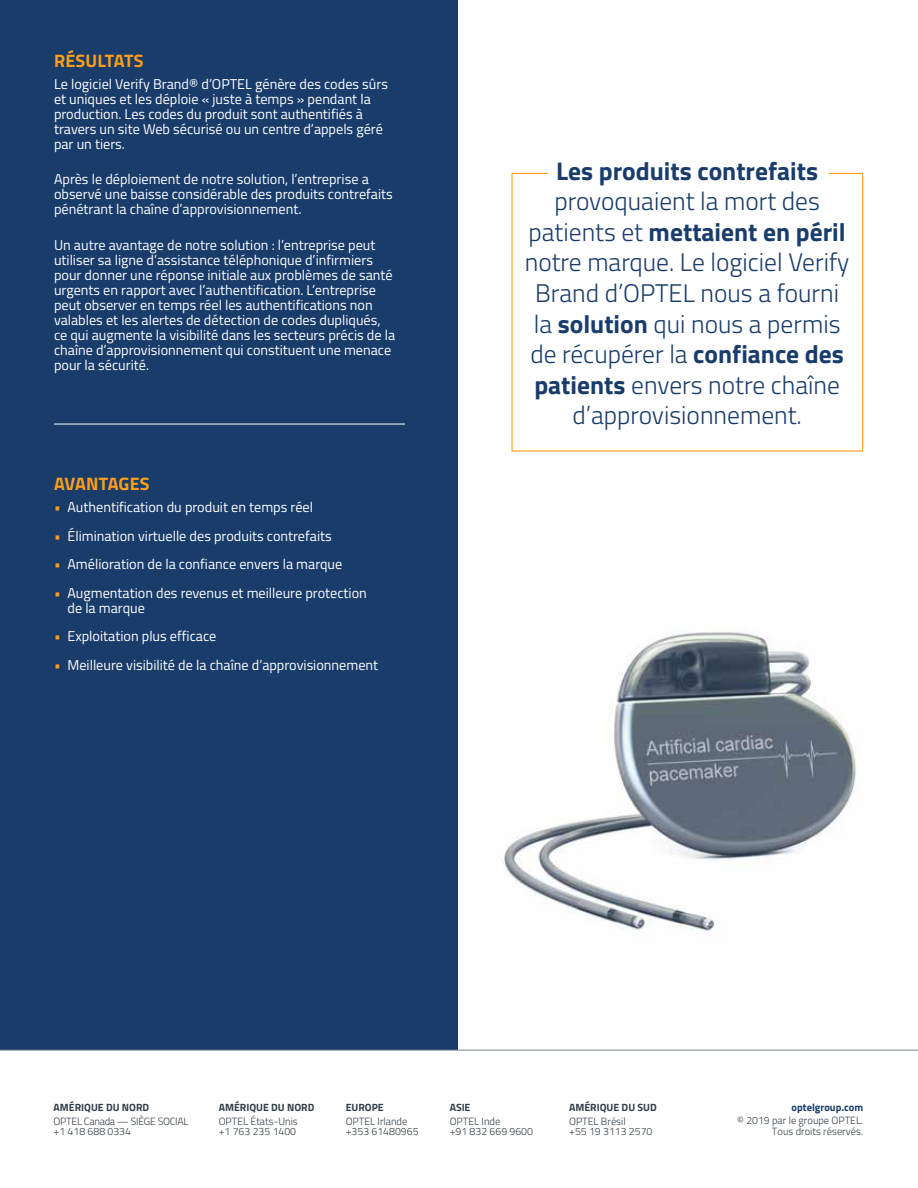
<style>
.page{position:relative;width:918px;height:1188px;background:#fff}
.page>*{position:absolute;margin:0;border:0;box-sizing:border-box;transform-origin:0 0}
.t1{font:300 25.5px/30.6px "Titillium";color:#193c6b;text-align:center}
.t2{font:700 25.5px "Titillium";color:#193c6b}
.t3{font:700 18px "Titillium";letter-spacing:.01em;color:#ff9e18}
.t4{font:14.25px/15px "Titillium";color:#fff}
.t5{font:300 10.5px/10.5px "Titillium";color:#323e48}
.t6{font:700 10.5px "Titillium";color:#323e48}
.t7{font:300 10.5px/10.5px "Titillium";letter-spacing:-.025em;color:#323e48}
.t8{font:700 10.5px "Titillium";color:#193c6b}
.s1{color:#ff9e18}
.s2{font-weight:700}
</style>
<div class="page">
<div style="left:0;top:0;width:457px;height:1050px;background:#193c6b"></div>
<hr style="left:0;top:1050px;width:918px;height:1px;background:#7b868c">
<hr style="left:54px;top:424px;width:351px;height:1px;background:#fff">
<img style="left:501px;top:632px;width:356px;height:299px">
<p class="t3" style="left:54px;top:47px;width:91px">RÉSULTATS</p>
<p class="t4" style="left:54px;top:76px;width:336px">Le logiciel Verify Brand® d’OPTEL génère des codes sûrs et uniques et les déploie « juste à temps » pendant la production. Les codes du produit sont authentifiés à travers un site Web sécurisé ou un centre d’appels géré par un tiers.</p>
<p class="t4" style="left:54px;top:171px;width:340px">Après le déploiement de notre solution, l’entreprise a observé une baisse considérable des produits contrefaits pénétrant la chaîne d’approvisionnement.</p>
<p class="t4" style="left:54px;top:236px;width:343px">Un autre avantage de notre solution : l’entreprise peut utiliser sa ligne d’assistance téléphonique d’infirmiers pour donner une réponse initiale aux problèmes de santé urgents en rapport avec l’authentification. L’entreprise peut observer en temps réel les authentifications non valables et les alertes de détection de codes dupliqués, ce qui augmente la visibilité dans les secteurs précis de la chaîne d’approvisionnement qui constituent une menace pour la sécurité.</p>
<p class="t3" style="left:54px;top:470px;width:97px">AVANTAGES</p>
<p class="t4" style="left:54px;top:499px;width:261px"><span class="s1">•</span> Authentification du produit en temps réel</p>
<p class="t4" style="left:54px;top:527px;width:279px"><span class="s1">•</span> Élimination virtuelle des produits contrefaits</p>
<p class="t4" style="left:54px;top:556px;width:290px"><span class="s1">•</span> Amélioration de la confiance envers la marque</p>
<p class="t4" style="left:67px;top:584px;width:301px;text-indent:-13px"><span class="s1">•</span> Augmentation des revenus et meilleure protection de la marque</p>
<p class="t4" style="left:54px;top:628px;width:164px"><span class="s1">•</span> Exploitation plus efficace</p>
<p class="t4" style="left:54px;top:656px;width:326px"><span class="s1">•</span> Meilleure visibilité de la chaîne d’approvisionnement</p>
<h1 class="t2" style="left:556px;top:151px;width:263px">Les produits contrefaits</h1>
<h1 class="t1" style="left:525px;top:185px;width:326px">provoquaient la mort des patients et <span class="s2">mettaient en péril </span>notre marque. Le logiciel Verify<br>Brand d’OPTEL nous a fourni la <span class="s2">solution</span> qui nous a permis de récupérer la <span class="s2">confiance des patients</span> envers notre chaîne d’approvisionnement.</h1>
<p class="t6" style="left:54px;top:1100px;width:97px">AMÉRIQUE DU NORD</p>
<p class="t7" style="left:54px;top:1115px;width:136px">OPTEL Canada — SIÈGE SOCIAL +1 418 688 0334</p>
<p class="t6" style="left:219px;top:1100px;width:97px">AMÉRIQUE DU NORD</p>
<p class="t5" style="left:219px;top:1115px;width:81px">OPTEL États-Unis +1 763 235 1400</p>
<p class="t6" style="left:346px;top:1100px;width:40px">EUROPE</p>
<p class="t5" style="left:346px;top:1115px;width:74px">OPTEL Irlande +353 61480965</p>
<p class="t6" style="left:450px;top:1100px;width:22px">ASIE</p>
<p class="t5" style="left:450px;top:1115px;width:85px">OPTEL Inde<br>+91 832 669 9600</p>
<p class="t6" style="left:569px;top:1100px;width:89px">AMÉRIQUE DU SUD</p>
<p class="t5" style="left:569px;top:1115px;width:85px">OPTEL Brésil<br>+55 19 3113 2570</p>
<p class="t8" style="left:792px;top:1100px;width:73px">optelgroup.com</p>
<p class="t5" style="left:737px;top:1115px;width:127px;text-align:right">© 2019 par le groupe OPTEL.<br>Tous droits réservés.</p>
</div>
